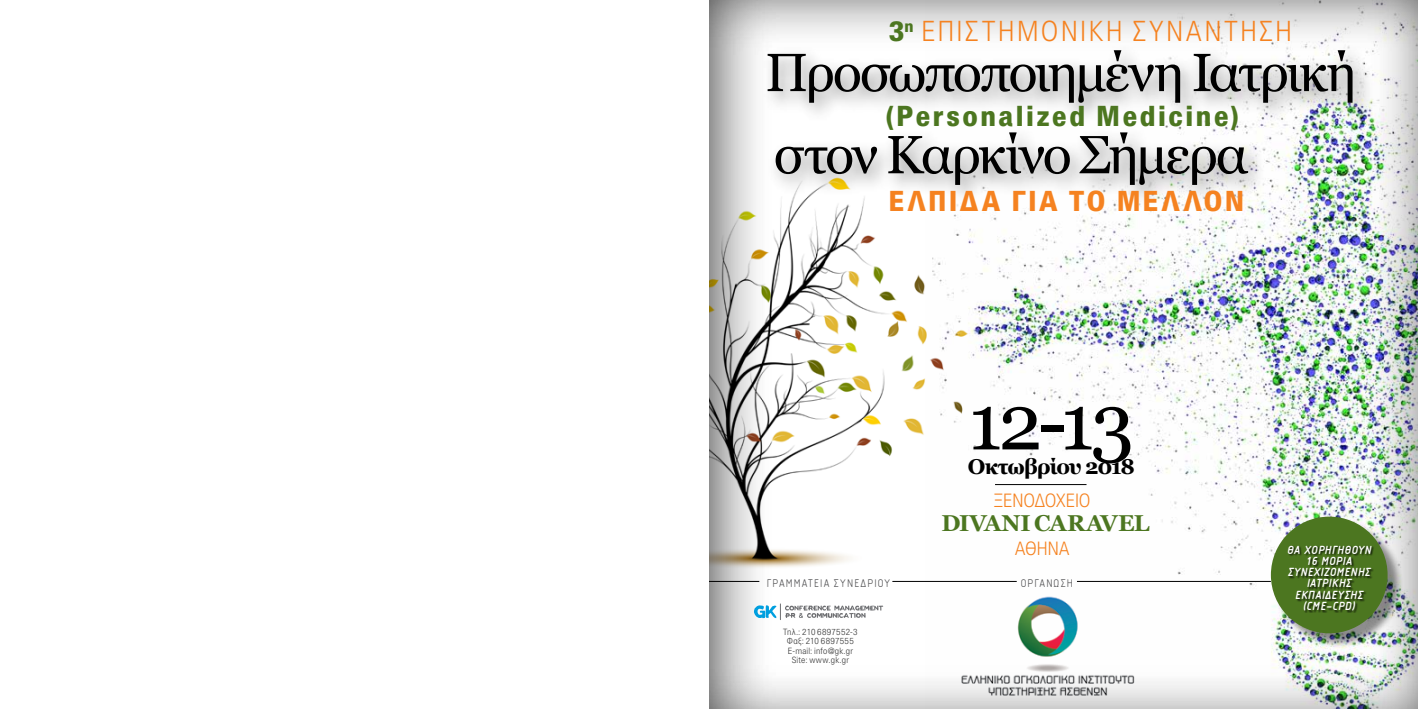
<style>
.page{position:relative;width:1418px;height:709px;background:#fff}
.page>*{position:absolute;margin:0;border:0;box-sizing:border-box;transform-origin:0 0}
.t1{font:78.88px "Georgia";color:#000}
.t2{font:53.62px/82.1px "Georgia";letter-spacing:-.05em;color:#000}
.t3{font:300 28.12px "PF Paperback";letter-spacing:.115em;color:#f58220;scale:.94 1}
.t4{font:900 28.12px "PF Paperback";letter-spacing:.1em;color:#4c7620;scale:.94 1}
.t5{font:900 28px "PF Paperback";letter-spacing:.245em;color:#f58220;scale:.94 1}
.t6{font:700 23px "Georgia";letter-spacing:-.015em;color:#4c7620}
.t7{font:700 21.5px "Georgia";letter-spacing:-.045em;color:#000}
.t8{font:300 18.62px "PF Paperback";color:#f58220;scale:.94 1}
.t9{font:italic 700 12.25px/11.2px "PF Isotext";letter-spacing:.045em;color:#fff;text-align:center;scale:.94 1}
.t10{font:300 11.62px "PF Isotext";letter-spacing:.105em;color:#4d4d4f}
.t11{font:300 8.75px/9.4px "PF Paperback";letter-spacing:.025em;color:#333;text-align:center}
.s1{font-weight:900;color:#4c7620}
</style>
<div class="page">
<div style="left:704px;top:0;width:713px;height:709px;background:#000;opacity:.75"></div>
<img style="left:925px;top:0;width:492px;height:709px">
<div style="left:1272px;top:518px;width:130px;height:130px;background:#000;opacity:.45"></div>
<div style="left:1270px;top:516px;width:117px;height:117px;background:#4c7620;border-radius:50%"></div>
<div style="left:1287px;top:545px;width:87px;height:68px;background:#000;opacity:.75"></div>
<img style="left:709px;top:172px;width:260px;height:401px">
<svg style="left:753px;top:604px;width:130px;height:15px"></svg>
<img style="left:946px;top:594px;width:212px;height:108px">
<hr style="left:709px;top:581px;width:50px;height:1px;background:#000">
<hr style="left:892px;top:581px;width:124px;height:1px;background:#000">
<hr style="left:1076px;top:581px;width:194px;height:1px;background:#000">
<div style="left:761px;top:43px;width:613px;height:164px;background:#000;opacity:.45"></div>
<hr style="left:995px;top:484px;width:91px;height:1px;background:#000">
<div style="left:0;top:0;width:709px;height:709px;background:#fff"></div>
<h3 class="t3" style="left:889px;top:14px;width:430px"><span class="s1">3</span><sup>η</sup> επιστημονική συνάντηση</h3>
<h2 class="t2" style="left:765px;top:29px;width:593px">Προσωποποιημένη Ιατρική στον Καρκίνο Σήμερα</h2>
<h3 class="t5" style="left:889px;top:184px;width:379px">Ελπίδα για το μέλλον</h3>
<h3 class="t4" style="left:885px;top:99px;width:377px">(Personalized Medicine)</h3>
<h3 class="t10" style="left:767px;top:577px;width:125px">ΓΡΑΜΜΑΤΕΙΑ ΣΥΝΕΔΡΙΟΥ</h3>
<p class="t11" style="left:783px;top:627px;width:76px">Τηλ.: 210 6897552-3<br>Φαξ: 210 6897555<br>Ε-mail: info@gk.gr<br>Site: www.gk.gr</p>
<h1 class="t1" style="left:968px;top:364px;width:168px">12-13</h1>
<h3 class="t7" style="left:967px;top:450px;width:169px">Οκτωβρίου 2018</h3>
<h3 class="t8" style="left:994px;top:489px;width:104px">Ξενοδοχείο</h3>
<h3 class="t6" style="left:941px;top:505px;width:210px">DIVANI CARAVEL</h3>
<h3 class="t8" style="left:1015px;top:537px;width:57px">aθηνα</h3>
<h3 class="t10" style="left:1020px;top:577px;width:54px">ΟΡΓΑΝΩΣΗ</h3>
<h3 class="t9" style="left:1287px;top:544px;width:91px">ΘΑ ΧΟΡΗΓΗΘΟΥΝ<br>16 ΜΟΡΙΑ<br>ΣΥΝΕΧΙΖΟΜΕΝΗΣ<br>ΙΑΤΡΙΚΗΣ<br>ΕΚΠΑΙΔΕΥΣΗΣ (CME-CPD)</h3>
</div>
